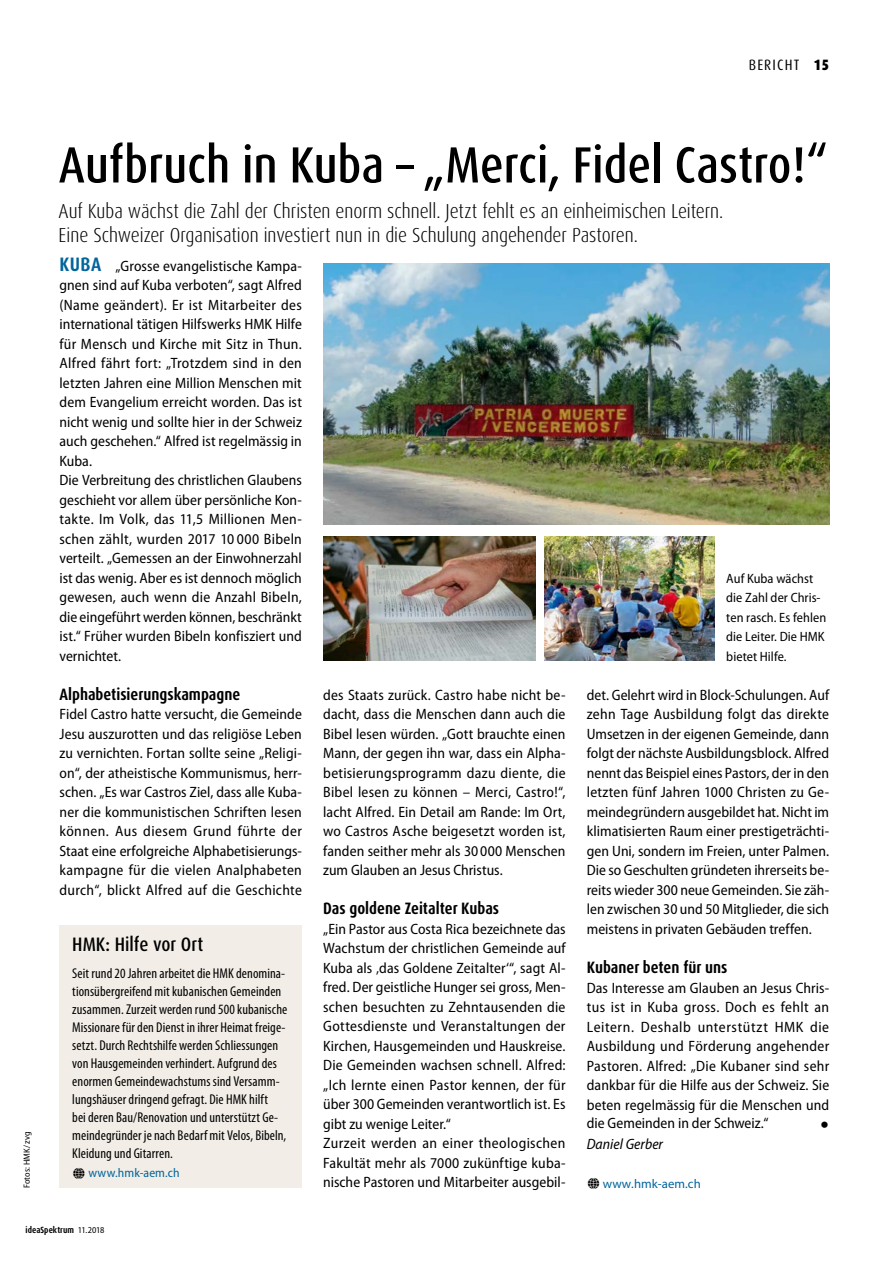
<style>
.page{position:relative;width:893px;height:1263px;background:#fff}
.page>*{position:absolute;margin:0;border:0;box-sizing:border-box;transform-origin:0 0}
.t1{font:500 condensed 51px "Dax OT";color:#000}
.t2{font:300 condensed 20.25px/24px "Dax OT";color:#000}
.t3{font:500 condensed 19.5px "Dax OT";color:#000}
.t4{font:700 condensed 16.5px "Dax OT";color:#000}
.t5{font:semi-condensed 15px/19.5px "Myriad Pro";letter-spacing:.005em;color:#000;text-align:justify}
.t6{font:italic semi-condensed 15px "Myriad Pro";letter-spacing:.005em;color:#000}
.t7{font:condensed 15px "Dax OT";letter-spacing:.08em;color:#000}
.t8{font:condensed 14.25px/18px "Myriad Pro";letter-spacing:.005em;color:#000}
.t9{font:semi-condensed 13.5px/19.5px "Myriad Pro";letter-spacing:.005em;color:#000}
.t10{font:12.75px "Myriad Pro";letter-spacing:.005em;color:#00649c}
.t11{font:semi-condensed 12.75px "Myriad Pro";letter-spacing:.005em;color:#00649c}
.t12{font:700 condensed 9px "Dax OT";letter-spacing:.005em;color:#000}
.t13{font:semi-condensed 9px "Myriad Pro";letter-spacing:.015em;color:#000}
.s1{font-weight:900}
.s2{font-family:"Dax OT";font-weight:700;font-stretch:condensed;font-size:19.5px;color:#00649c}
.s3{font-family:"Myriad Pro";font-weight:400;font-stretch:semi-condensed}
</style>
<div class="page">
<img style="left:323px;top:264px;width:506px;height:260px">
<img style="left:544px;top:537px;width:170px;height:124px">
<img style="left:323px;top:537px;width:213px;height:124px">
<div style="left:60px;top:925px;width:242px;height:262px;background:#f2eee7"></div>
<p class="t7" style="left:749px;top:55px;width:82px">BERICHT <span class="s1">15</span></p>
<p class="t13" style="left:22px;top:1188px;width:59px;rotate:-90deg">Fotos: HMK/zvg</p>
<h1 class="t1" style="left:59px;top:132px;width:771px">Aufbruch in Kuba – „Merci, Fidel Castro!“</h1>
<h2 class="t2" style="left:59px;top:199px;width:666px">Auf Kuba wächst die Zahl der Christen enorm schnell. Jetzt fehlt es an einheimischen Leitern.<br>Eine Schweizer Organisation investiert nun in die Schulung angehender Pastoren.</h2>
<p class="t5" style="left:60px;top:256px;width:244px;text-align:left"><span class="s2">Kuba</span> „Grosse evangelistische Kampa&shy;gnen sind auf Kuba verboten“, sagt Alfred (Name geändert). Er ist Mitarbeiter des international tätigen Hilfswerks HMK Hilfe für Mensch und Kirche mit Sitz in Thun.<br>Alfred fährt fort: „Trotzdem sind in den letzten Jahren eine Million Menschen mit dem Evangelium erreicht worden. Das ist nicht wenig und sollte hier in der Schweiz auch geschehen.“ Alfred ist regelmässig in Kuba.<br>Die Verbreitung des christlichen Glaubens geschieht vor allem über persönliche Kon&shy;takte. Im Volk, das 11,5 Millionen Men&shy;schen zählt, wurden 2017 10 000 Bibeln verteilt. „Gemessen an der Einwohnerzahl ist das wenig. Aber es ist dennoch möglich gewesen, auch wenn die Anzahl Bibeln, die eingeführt werden können, beschränkt ist.“ Früher wurden Bibeln konfisziert und vernichtet.</p>
<p class="t4" style="left:60px;top:683px;width:182px">alphabetisierungskampagne</p>
<p class="t5" style="left:60px;top:705px;width:244px">Fidel Castro hatte versucht, die Gemeinde Jesu auszurotten und das religiöse Leben zu vernichten. Fortan sollte seine „Religi&shy;on“, der atheistische Kommunismus, herr&shy;schen. „Es war Castros Ziel, dass alle Kuba&shy;ner die kommunistischen Schriften lesen können. Aus diesem Grund führte der Staat eine erfolgreiche Alphabetisierungs&shy;kampagne für die vielen Analphabeten durch“, blickt Alfred auf die Geschichte</p>
<h3 class="t3" style="left:72px;top:932px;width:133px">HMK: Hilfe vor Ort</h3>
<p class="t8" style="left:72px;top:964px;width:217px">Seit rund 20 Jahren arbeitet die HMK denomina&shy;tionsübergreifend mit kubanischen Gemeinden zusammen. Zurzeit werden rund 500 kubanische Missionare für den Dienst in ihrer Heimat freige&shy;setzt. Durch Rechtshilfe werden Schliessungen von Hausgemeinden verhindert. Aufgrund des enormen Gemeindewachstums sind Versamm&shy;lungshäuser dringend gefragt. Die HMK hilft<br>bei deren Bau/Renovation und unterstützt Ge&shy;meindegründer je nach Bedarf mit Velos, Bibeln, Kleidung und Gitarren.</p>
<p class="t11" style="left:88px;top:1166px;width:93px">www.hmk-aem.ch</p>
<p class="t5" style="left:323px;top:685px;width:244px">des Staats zurück. Castro habe nicht be&shy;dacht, dass die Menschen dann auch die Bibel lesen würden. „Gott brauchte einen Mann, der gegen ihn war, dass ein Alpha&shy;betisierungsprogramm dazu diente, die Bibel lesen zu können – Merci, Castro!“, lacht Alfred. Ein Detail am Rande: Im Ort, wo Castros Asche beigesetzt worden ist, fanden seither mehr als 30 000 Menschen zum Glauben an Jesus Christus.</p>
<p class="t4" style="left:323px;top:898px;width:177px">Das goldene Zeitalter Kubas</p>
<p class="t5" style="left:323px;top:919px;width:244px;text-align:left">„Ein Pastor aus Costa Rica bezeichnete das Wachstum der christlichen Gemeinde auf Kuba als ‚das Goldene Zeitalter‘“, sagt Al&shy;fred. Der geistliche Hunger sei gross, Men&shy;schen besuchten zu Zehntausenden die Gottesdienste und Veranstaltungen der Kirchen, Hausgemeinden und Hauskreise.<br>Die Gemeinden wachsen schnell. Alfred: „Ich lernte einen Pastor kennen, der für über 300 Gemeinden verantwortlich ist. Es gibt zu wenige Leiter.“<br>Zurzeit werden an einer theologischen Fakultät mehr als 7000 zukünftige kuba&shy;nische Pastoren und Mitarbeiter ausgebil-</p>
<p class="t9" style="left:726px;top:569px;width:101px">Auf Kuba wächst die Zahl der Chris&shy;ten rasch. Es fehlen die Leiter. Die HMK bietet Hilfe.</p>
<p class="t5" style="left:587px;top:685px;width:244px">det. Gelehrt wird in Block-Schulungen. Auf zehn Tage Ausbildung folgt das direkte Umsetzen in der eigenen Gemeinde, dann folgt der nächste Ausbildungsblock. Alfred nennt das Beispiel eines Pastors, der in den letzten fünf Jahren 1000 Christen zu Ge&shy;meindegründern ausgebildet hat. Nicht im klimatisierten Raum einer prestigeträchti&shy;gen Uni, sondern im Freien, unter Palmen.<br>Die so Geschulten gründeten ihrerseits be&shy;reits wieder 300 neue Gemeinden. Sie zäh&shy;len zwischen 30 und 50 Mitglieder, die sich meistens in privaten Gebäuden treffen.</p>
<p class="t4" style="left:587px;top:956px;width:142px">Kubaner beten für uns</p>
<p class="t5" style="left:587px;top:978px;width:244px">Das Interesse am Glauben an Jesus Chris&shy;tus ist in Kuba gross. Doch es fehlt an Leitern. Deshalb unterstützt HMK die Ausbildung und Förderung angehender Pastoren. Alfred: „Die Kubaner sind sehr dankbar für die Hilfe aus der Schweiz. Sie beten regelmässig für die Menschen und</p>
<p class="t5" style="left:587px;top:1113px;width:183px">die Gemeinden in der Schweiz.“</p>
<p class="t6" style="left:587px;top:1136px;width:78px">Daniel Gerber</p>
<p class="t10" style="left:603px;top:1176px;width:99px">www.hmk-aem.ch</p>
<p class="t12" style="left:26px;top:1224px;width:80px">ideaSpektrum <span class="s3">11.2018</span></p>
</div>
